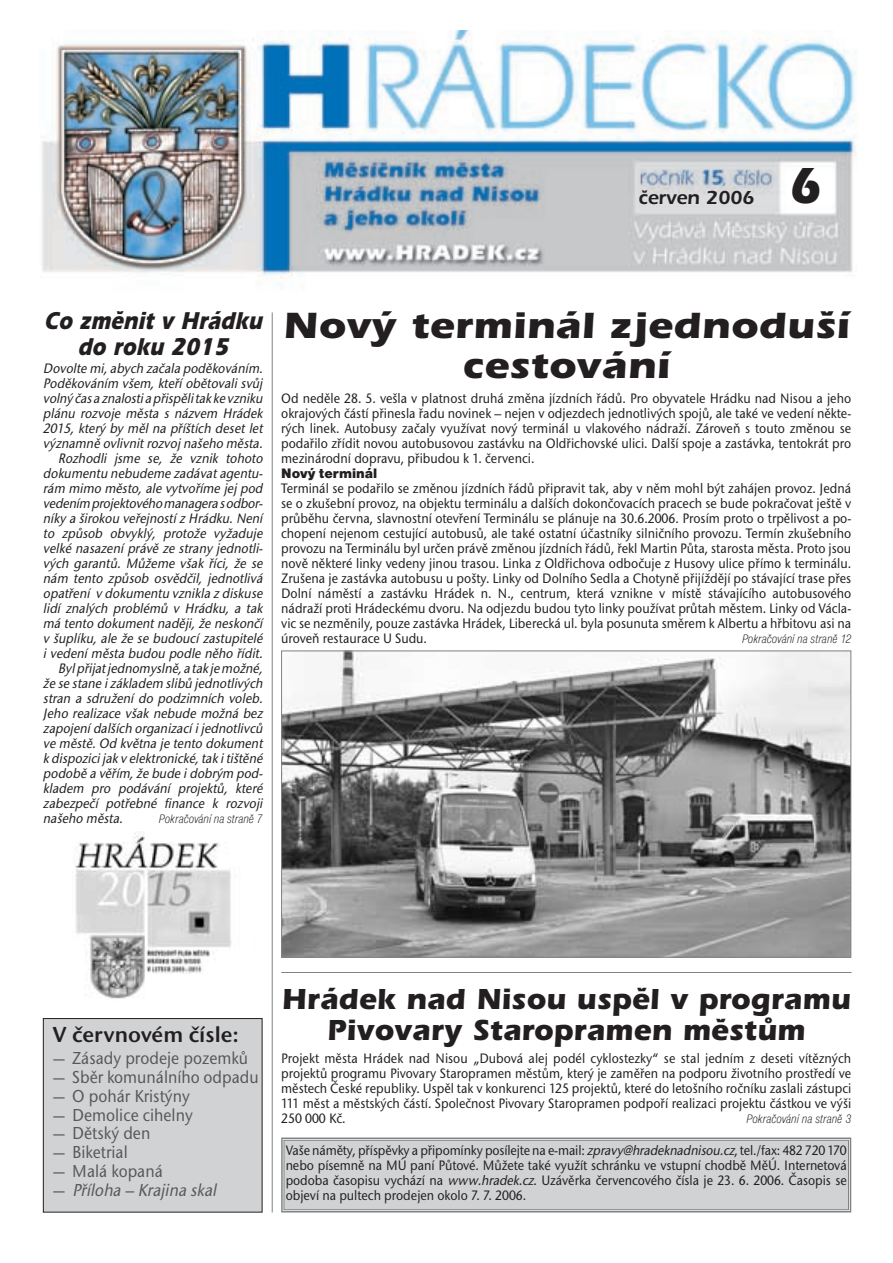
<style>
.page{position:relative;width:893px;height:1263px;background:#fff}
.page>*{position:absolute;margin:0;border:0;box-sizing:border-box;transform-origin:0 0}
.t1{font:700 52.5px "Itc Eras CE";color:#231f20;scale:.9 1}
.t2{font:700 37.8px/40.5px "Itc Eras CE";letter-spacing:.005em;color:#231f20;text-align:center;scale:1.11 1}
.t3{font:700 30px/31.5px "Itc Eras CE";letter-spacing:.005em;color:#231f20;text-align:center}
.t4{font:italic 700 25.2px/25.5px "Itc Eras CE";color:#231f20;text-align:center;scale:.83 1}
.t5{font:22.5px "Stone Sans Itc TCE Semi";color:#231f20}
.t6{font:600 19.5px "Itc Eras CE";letter-spacing:-.015em;color:#231f20}
.t7{font:500 18px "Stone Sans Itc TCE";color:#57585a;scale:.9 1}
.t8{font:italic 500 18px "Stone Sans Itc TCE";color:#57585a;scale:.9 1}
.t9{font:500 14.25px/15px "Stone Sans Itc TCE";color:#231f20;text-align:justify;scale:.9 1}
.t10{font:italic 500 14.25px "Stone Sans Itc TCE";color:#231f20;scale:.9 1}
.t11{font:900 14.25px "Nimbus Sans DCE";color:#231f20}
.t12{font:italic 300 condensed 12.75px "Nimbus Sans DCE";color:#231f20}
.s1{font-style:normal}
.s2{font-style:italic}
</style>
<div class="page">
<img style="left:41px;top:31px;width:816px;height:256px">
<div style="left:284px;top:1140px;width:564px;height:70px;background:#d1d2d4"></div>
<div style="left:281px;top:1138px;width:570px;height:75px;border:2px solid #808285"></div>
<div style="left:284px;top:1140px;width:564px;height:70px;border:1px solid #808285"></div>
<div style="left:43px;top:1019px;width:219px;height:193px;background:#d1d2d4"></div>
<div style="left:43px;top:1018px;width:219px;height:195px;border:1px solid #231f20"></div>
<hr style="left:272px;top:313px;width:1px;height:900px;background:#808285">
<img style="left:283px;top:653px;width:566px;height:303px">
<hr style="left:281px;top:972px;width:570px;height:1px;background:#808285">
<img style="left:75px;top:832px;width:156px;height:167px">
<h3 class="t6" style="left:638px;top:190px;width:117px">ãerven 2006</h3>
<h1 class="t1" style="left:789px;top:167px;width:37px">6</h1>
<h3 class="t4" style="left:44px;top:311px;width:269px">Co zmûnit v Hrádku do roku 2015</h3>
<p class="t10" style="left:43px;top:362px;width:248px">Dovolte mi,abych začala poděkováním.</p>
<p class="t10" style="left:43px;top:377px;width:248px">Poděkováním všem, kteří obětovali svůj</p>
<p class="t10" style="left:43px;top:392px;width:248px">volný čas a znalostia přispělitak ke vzniku</p>
<p class="t10" style="left:43px;top:407px;width:248px">plánu rozvoje města s názvem Hrádek</p>
<p class="t10" style="left:43px;top:422px;width:248px">2015, který by měl na příštích deset let</p>
<p class="t10" style="left:43px;top:437px;width:248px">významně ovlivnitrozvojnašeho města.</p>
<p class="t10" style="left:58px;top:452px;width:232px">Rozhodli jsme se, že vznik tohoto</p>
<p class="t10" style="left:43px;top:467px;width:248px">dokumentu nebudeme zadávatagentu-</p>
<p class="t10" style="left:43px;top:482px;width:248px">rám mimo město, ale vytvoříme jej pod</p>
<p class="t10" style="left:43px;top:497px;width:248px">vedením projektového managera sodbor-</p>
<p class="t10" style="left:43px;top:512px;width:248px">níky a širokou veřejnostíz Hrádku.Není</p>
<p class="t10" style="left:43px;top:527px;width:248px">to způsob obvy klý, protože vyžaduje</p>
<p class="t10" style="left:43px;top:542px;width:248px">velké nasazení právě ze strany jednotli-</p>
<p class="t10" style="left:43px;top:557px;width:248px">vých garantů. Můžeme však říci, že se</p>
<p class="t10" style="left:43px;top:572px;width:248px">nám tento způsob osvědčil, jednotlivá</p>
<p class="t10" style="left:43px;top:587px;width:248px">opatření v dokumentu vznikla z diskuse</p>
<p class="t10" style="left:43px;top:602px;width:248px">lidí znalých problémů v Hrádku, a tak</p>
<p class="t10" style="left:43px;top:617px;width:248px">má tento dokument naději, že neskončí</p>
<p class="t10" style="left:43px;top:632px;width:248px">v šuplíku, ale že se budoucí zastupitelé</p>
<p class="t10" style="left:43px;top:647px;width:248px">i vedení města budou podle něho řídit.</p>
<p class="t10" style="left:58px;top:662px;width:232px">Bylpřijatjednomyslně,a tak je možné,</p>
<p class="t10" style="left:43px;top:677px;width:248px">že se stane izákladem slibů jednotlivých</p>
<p class="t10" style="left:43px;top:692px;width:248px">stran a sdružení do podzimních voleb.</p>
<p class="t10" style="left:43px;top:707px;width:248px">Jeho realizace však nebude možná bez</p>
<p class="t10" style="left:43px;top:722px;width:248px">zapojenídalších organizacíijednotlivců</p>
<p class="t10" style="left:43px;top:737px;width:248px">ve městě.Od května je tento dokument</p>
<p class="t10" style="left:43px;top:752px;width:248px">k dispozicijak v elektronické,tak itištěné</p>
<p class="t10" style="left:43px;top:767px;width:248px">podobě a věřím,že bude idobrým pod-</p>
<p class="t10" style="left:43px;top:782px;width:248px">kladem pro podávání projektů, které</p>
<p class="t10" style="left:43px;top:797px;width:248px">zabezpečí potřebné finance k rozvoji</p>
<p class="t10" style="left:43px;top:812px;width:93px">našeho města.</p>
<p class="t12" style="left:159px;top:814px;width:105px">Pokračování na straně 7</p>
<h2 class="t2" style="left:283px;top:309px;width:511px">Nov˘ terminál zjednodu‰í cestování</h2>
<p class="t9" style="left:281px;top:392px;width:635px">Od neděle 28. 5. vešla v platnost druhá změna jízdních řádů. Pro obyvatele Hrádku nad Nisou a jeho okrajových částí přinesla řadu novinek – nejen v odjezdech jednotlivých spojů, ale také ve vedení někte&shy;rých linek. Autobusy začaly využívat nový terminál u vlakového nádraží. Zároveň s touto změnou se podařilo zřídit novou autobusovou zastávku na Oldřichovské ulici. Další spoje a zastávka, tentokrát pro mezinárodní dopravu, přibudou k 1. červenci.</p>
<p class="t11" style="left:281px;top:468px;width:98px">Nový terminál</p>
<p class="t9" style="left:281px;top:482px;width:635px">Terminál se podařilo se změnou jízdních řádů připravit tak, aby v něm mohl být zahájen provoz. Jedná se o zkušební provoz, na objektu terminálu a dalších dokončovacích pracech se bude pokračovat ještě v průběhu června, slavnostní otevření Terminálu se plánuje na 30.6.2006. Prosím proto o trpělivost a po&shy;chopení nejenom cestující autobusů, ale také ostatní účastníky silničního provozu. Termín zkušebního provozu na Terminálu byl určen právě změnou jízdních řádů, řekl Martin Půta, starosta města. Proto jsou nově některé linky vedeny jinou trasou. Linka z Oldřichova odbočuje z Husovy ulice přímo k terminálu.<br>Zrušena je zastávka autobusu u pošty. Linky od Dolního Sedla a Chotyně přijíždějí po stávající trase přes Dolní náměstí a zastávku Hrádek n. N., centrum, která vznikne v místě stávajícího autobusového nádraží proti Hrádeckému dvoru. Na odjezdu budou tyto linky používat průtah městem. Linky od Václa&shy;vic se nezměnily, pouze zastávka Hrádek, Liberecká ul. byla posunuta směrem k Albertu a hřbitovu asi na úroveň restaurace U Sudu.</p>
<p class="t12" style="left:742px;top:634px;width:111px">Pokračování na straně 12</p>
<h3 class="t5" style="left:53px;top:1026px;width:188px">V červnovém čísle:</h3>
<p class="t7" style="left:53px;top:1051px;width:219px">— Zásady prodeje pozemků</p>
<p class="t7" style="left:53px;top:1070px;width:230px">— Sběr komunálního odpadu</p>
<p class="t7" style="left:53px;top:1089px;width:154px">— O pohár Kristýny</p>
<p class="t7" style="left:53px;top:1108px;width:157px">— Demolice cihelny</p>
<p class="t7" style="left:53px;top:1126px;width:110px">— Dětský den</p>
<p class="t7" style="left:53px;top:1145px;width:85px">— Biketrial</p>
<p class="t7" style="left:53px;top:1164px;width:124px">— Malá kopaná</p>
<p class="t8" style="left:53px;top:1183px;width:187px"><span class="s1">—</span> Příloha – Krajina skal</p>
<h3 class="t3" style="left:282px;top:986px;width:570px">Hrádek nad Nisou uspûl v programu<br>Pivovary Staropramen mûstÛm</h3>
<p class="t9" style="left:281px;top:1052px;width:635px">Projekt města Hrádek nad Nisou „Dubová alej podél cyklostezky“ se stal jedním z deseti vítězných projektů programu Pivovary Staropramen městům, který je zaměřen na podporu životního prostředí ve městech České republiky. Uspěl tak v konkurenci 125 projektů, které do letošního ročníku zaslali zástupci 111 měst a městských částí. Společnost Pivovary Staropramen podpoří realizaci projektu částkou ve výši 250 000 Kč.</p>
<p class="t12" style="left:746px;top:1114px;width:106px">Pokračování na straně 3</p>
<p class="t9" style="left:286px;top:1145px;width:625px">Vaše náměty, příspěvky a připomínky posílejte na e-mail: <span class="s2">zpravy@hradeknadnisou.cz</span>, tel./fax: 482 720 170 nebo písemně na MÚ paní Půtové. Můžete také využít schránku ve vstupní chodbě MěÚ. Internetová podoba časopisu vychází na <span class="s2">www.hradek.cz</span>. Uzávěrka červencového čísla je 23. 6. 2006. Časopis se objeví na pultech prodejen okolo 7. 7. 2006.</p>
</div>
